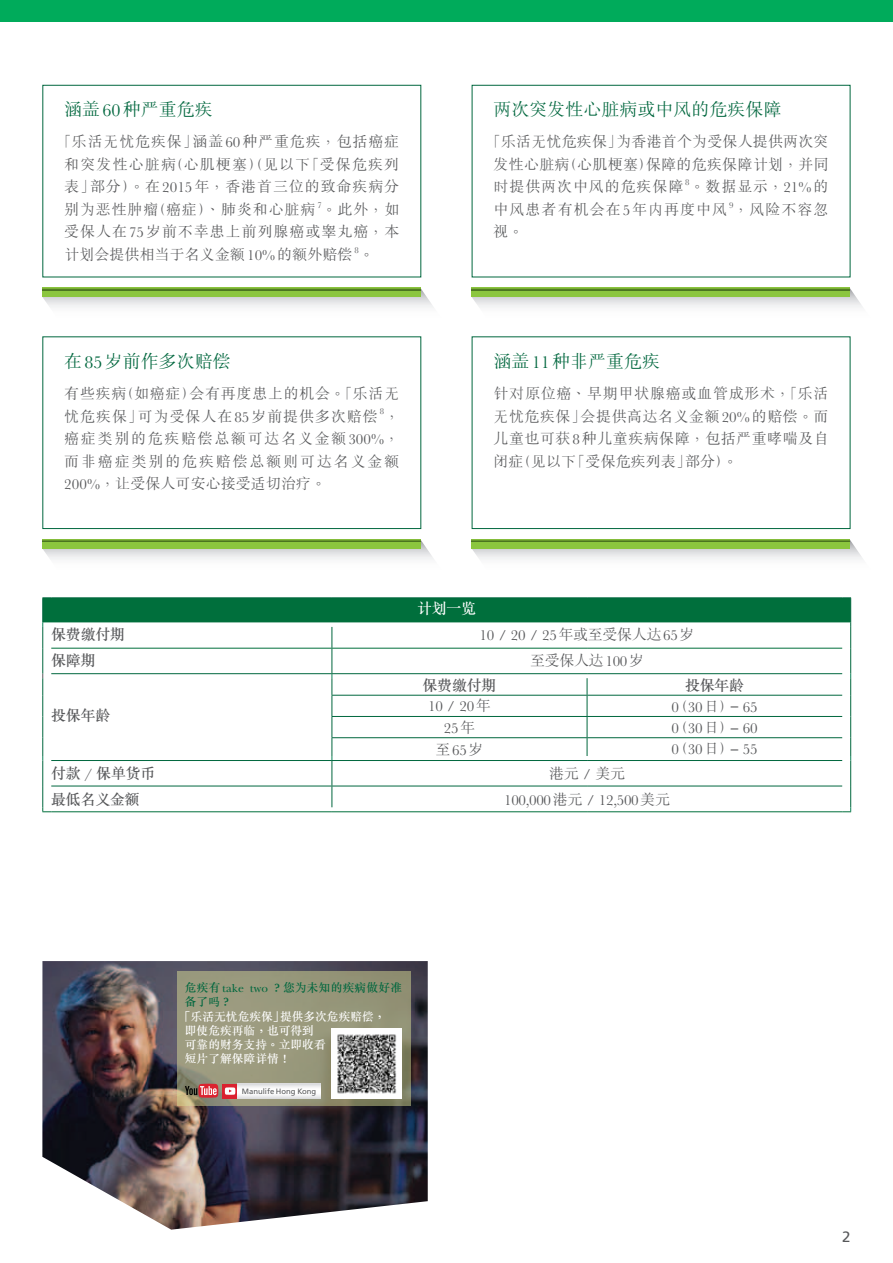
<style>
.page{position:relative;width:893px;height:1263px;background:#fff}
.page>*{position:absolute;margin:0;border:0;box-sizing:border-box;transform-origin:0 0}
.t1{font:300 18px "M Sung HKS";color:#00673e}
.t2{font:300 15px/22.5px "M Sung HKS";letter-spacing:.055em;color:#57585a}
.t3{font:300 15px/22.5px "M Sung HKS";letter-spacing:.015em;color:#57585a;text-align:center}
.t4{font:300 15px "M Sung HKS";letter-spacing:-.02em;color:#57585a}
.t5{font:500 15px "M Sung HKS";letter-spacing:-.02em;color:#57585a}
.t6{font:500 15px "M Sung HKS";color:#fff}
.t7{font:15px "Frutiger";color:#57585a}
.t8{font:500 11.7px/14.2px "M Sung HKS";color:#fff}
.t9{font:500 11.7px/14.2px "M Sung HKS";letter-spacing:.015em;color:#00673e}
.t10{font:300 8.7px "M Sung HKS";color:#57585a}
.t11{font:7.65px "Frutiger";color:#57585a}
.s1{font-family:"Frutiger";font-weight:400}
</style>
<div class="page">
<img style="left:42px;top:288px;width:392px;height:49px">
<svg style="left:42px;top:288px;width:378px;height:9px;background:#81ba39"></svg>
<hr style="left:42px;top:290px;width:378px;height:1px;background:#4b7520">
<img style="left:472px;top:288px;width:391px;height:49px">
<svg style="left:472px;top:288px;width:378px;height:9px;background:#81ba39"></svg>
<hr style="left:472px;top:290px;width:378px;height:1px;background:#4b7520">
<img style="left:43px;top:539px;width:391px;height:21px">
<svg style="left:42px;top:539px;width:378px;height:10px;background:#7fb638"></svg>
<hr style="left:42px;top:542px;width:378px;height:1px;background:#4b7520">
<svg style="left:472px;top:539px;width:378px;height:10px;background:#7fb638"></svg>
<hr style="left:472px;top:542px;width:378px;height:1px;background:#4b7520">
<div style="left:43px;top:85px;width:378px;height:192px;border:1px solid #00673e"></div>
<div style="left:472px;top:85px;width:378px;height:192px;border:1px solid #00673e"></div>
<div style="left:43px;top:337px;width:378px;height:192px;border:1px solid #00673e"></div>
<div style="left:472px;top:337px;width:378px;height:192px;border:1px solid #00673e"></div>
<img style="left:42px;top:961px;width:386px;height:268px">
<svg style="left:177px;top:971px;width:233px;height:134px;background:#98977b"></svg>
<div style="left:222px;top:1084px;width:16px;height:14px;background:#db2230"></div>
<svg style="left:238px;top:1084px;width:82px;height:14px"></svg>
<svg style="left:225px;top:1087px;width:10px;height:8px"></svg>
<svg style="left:185px;top:1084px;width:33px;height:14px"></svg>
<img style="left:332px;top:1028px;width:70px;height:70px">
<svg style="left:42px;top:597px;width:809px;height:215px"></svg>
<hr style="left:51px;top:648px;width:281px;height:1px;background:#006f3c">
<hr style="left:332px;top:648px;width:255px;height:1px;background:#006f3c">
<hr style="left:587px;top:648px;width:255px;height:1px;background:#006f3c">
<div style="left:0;top:0;width:893px;height:21px;background:#00ab5b"></div>
<p class="t1" style="left:64px;top:97px;width:150px">涵蓋60種嚴重危疾</p>
<p class="t2" style="left:57px;top:130px;width:344px;text-align:center">「樂活無憂危疾保」涵蓋60種嚴重危疾，包括癌症和突發性心臟病（心肌梗塞）（見以下「受保危疾列表」部分）。在2015年，香港首三位的致命疾病分別為惡性腫瘤（癌症）、肺炎和心臟病。此外，如</p>
<p class="t10" style="left:317px;top:198px;width:6px">7</p>
<p class="t2" style="left:64px;top:220px;width:337px">受保人在75歲前不幸患上前列腺癌或睾丸癌，本計劃會提供相當於名義金額10%的額外賠償。</p>
<p class="t10" style="left:355px;top:243px;width:6px">8</p>
<p class="t1" style="left:64px;top:349px;width:168px">在85歲前作多次賠償</p>
<p class="t2" style="left:64px;top:382px;width:337px">有些疾病（如癌症）會有再度患上的機會。「樂活無憂危疾保」可為受保人在85歲前提供多次賠償，</p>
<p class="t10" style="left:380px;top:405px;width:6px">8</p>
<p class="t2" style="left:64px;top:427px;width:337px;text-align:justify">癌症類別的危疾賠償總額可達名義金額300%，而非癌症類別的危疾賠償總額則可達名義金額200%，讓受保人可安心接受適切治療。</p>
<p class="t1" style="left:494px;top:97px;width:289px">兩次突發性心臟病或中風的危疾保障</p>
<p class="t3" style="left:486px;top:130px;width:344px">「樂活無憂危疾保」為香港首個為受保人提供兩次突發性心臟病（心肌梗塞）保障的危疾保障計劃，並同時提供兩次中風的危疾保障。數據顯示，21%的</p>
<p class="t10" style="left:685px;top:176px;width:6px">8</p>
<p class="t2" style="left:494px;top:198px;width:337px">中風患者有機會在5年內再度中風，風險不容忽</p>
<p class="t10" style="left:729px;top:198px;width:6px">9</p>
<p class="t2" style="left:494px;top:220px;width:32px">視。</p>
<p class="t1" style="left:494px;top:349px;width:168px">涵蓋11種非嚴重危疾</p>
<p class="t2" style="left:494px;top:382px;width:337px;text-align:justify">針對原位癌、早期甲狀腺癌或血管成形術，「樂活無憂危疾保」會提供高達名義金額20%的賠償。而兒童也可獲8種兒童疾病保障，包括嚴重哮喘及自閉症（見以下「受保危疾列表」部分）。</p>
<p class="t6" style="left:417px;top:598px;width:61px">計劃一覽</p>
<p class="t5" style="left:51px;top:624px;width:75px">保費繳付期</p>
<p class="t4" style="left:480px;top:624px;width:216px">10 / 20 / 25年或至受保人達65歲</p>
<p class="t5" style="left:51px;top:650px;width:46px">保障期</p>
<p class="t4" style="left:530px;top:650px;width:115px">至受保人達100歲</p>
<p class="t5" style="left:51px;top:705px;width:61px">投保年齡</p>
<p class="t5" style="left:423px;top:674px;width:75px">保費繳付期</p>
<p class="t5" style="left:685px;top:674px;width:61px">投保年齡</p>
<p class="t2" style="left:428px;top:694px;width:64px">10 / 20年</p>
<p class="t2" style="left:672px;top:694px;width:88px">0（30日）<span class="s1">–</span> 65</p>
<p class="t2" style="left:444px;top:715px;width:33px">25年</p>
<p class="t2" style="left:672px;top:716px;width:88px">0（30日）<span class="s1">–</span> 60</p>
<p class="t2" style="left:436px;top:738px;width:49px">至65歲</p>
<p class="t2" style="left:672px;top:737px;width:88px">0（30日）<span class="s1">–</span> 55</p>
<p class="t5" style="left:51px;top:763px;width:106px">付款 / 保單貨幣</p>
<p class="t2" style="left:549px;top:761px;width:77px">港元 / 美元</p>
<p class="t5" style="left:51px;top:789px;width:90px">最低名義金額</p>
<p class="t4" style="left:504px;top:789px;width:167px">100,000港元 / 12,500美元</p>
<p class="t9" style="left:185px;top:980px;width:219px">危疾有take two ？您為未知的疾病做好準備了嗎？</p>
<p class="t8" style="left:185px;top:1009px;width:202px;text-indent:-6px">「樂活無憂危疾保」提供多次危疾賠償，即使危疾再臨，也可得到<br>可靠的財務支持。立即收看<br>短片了解保障詳情！</p>
<p class="t11" style="left:242px;top:1087px;width:76px">Manulife Hong Kong</p>
<p class="t7" style="left:842px;top:1228px;width:10px">2</p>
</div>
